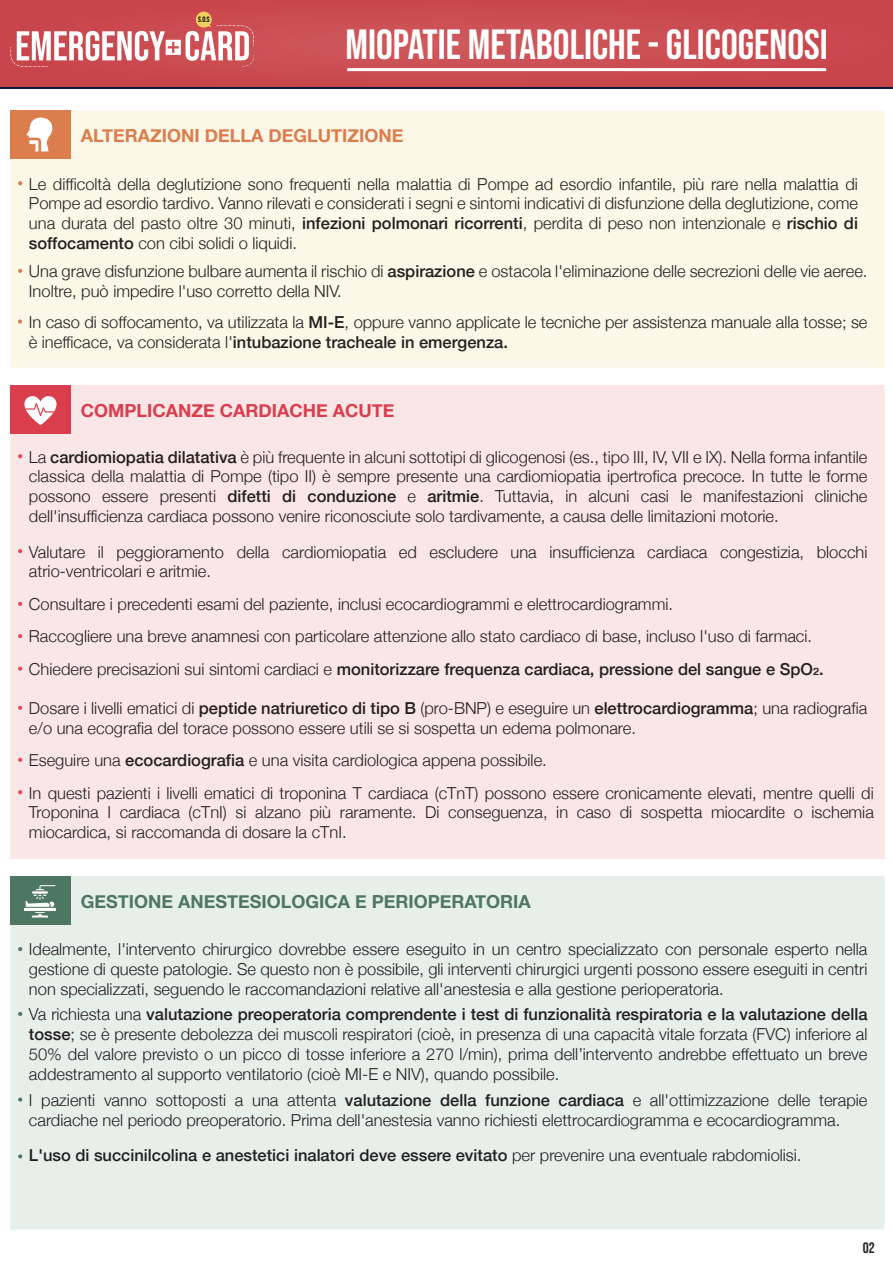
<style>
.page{position:relative;width:893px;height:1263px;background:#fff}
.page>*{position:absolute;margin:0;border:0;box-sizing:border-box;transform-origin:0 0}
.t1{font:42px "Bebas Neue";color:#fff}
.t2{font:700 18px "Helvetica Neue";color:#4e7761}
.t3{font:700 18px "Helvetica Neue";color:#db7d4c}
.t4{font:700 18px "Helvetica Neue";color:#da3e4d}
.t5{font:300 16.5px/19.8px "Helvetica Neue";color:#231f20}
.t6{font:500 16.5px "Helvetica Neue";color:#231f20}
.t7{font:15px "Bebas Neue";color:#231f20}
.t8{font:7.8px "Bebas Neue";color:#010101}
.s1{font-weight:500}
.s2{font-weight:300}
</style>
<div class="page">
<div style="left:0;top:0;width:893px;height:88px;background:#ca4a4f"></div>
<svg style="left:11px;top:12px;width:243px;height:55px"></svg>
<hr style="left:0;top:87px;width:893px;height:1px;background:#0b1b3d">
<hr style="left:347px;top:68px;width:479px;height:3px;background:#fff">
<div style="left:10px;top:110px;width:874px;height:258px;background:#fcf7e7"></div>
<svg style="left:18px;top:181px;width:4px;height:4px"></svg>
<svg style="left:18px;top:269px;width:4px;height:4px"></svg>
<svg style="left:18px;top:319px;width:4px;height:5px"></svg>
<div style="left:10px;top:110px;width:61px;height:49px;background:#db7d4c"></div>
<svg style="left:26px;top:117px;width:27px;height:34px"></svg>
<div style="left:10px;top:385px;width:874px;height:474px;background:#fae6e7"></div>
<svg style="left:18px;top:454px;width:4px;height:4px"></svg>
<svg style="left:18px;top:549px;width:4px;height:4px"></svg>
<svg style="left:18px;top:602px;width:4px;height:4px"></svg>
<svg style="left:18px;top:634px;width:4px;height:4px"></svg>
<svg style="left:18px;top:666px;width:4px;height:5px"></svg>
<svg style="left:18px;top:706px;width:4px;height:4px"></svg>
<svg style="left:18px;top:758px;width:4px;height:4px"></svg>
<svg style="left:18px;top:790px;width:4px;height:4px"></svg>
<div style="left:10px;top:385px;width:61px;height:48px;background:#da3e4d"></div>
<svg style="left:24px;top:396px;width:33px;height:29px"></svg>
<div style="left:10px;top:876px;width:874px;height:353px;background:#e7efeb"></div>
<svg style="left:18px;top:947px;width:4px;height:4px"></svg>
<svg style="left:18px;top:1012px;width:4px;height:4px"></svg>
<svg style="left:18px;top:1097px;width:4px;height:5px"></svg>
<svg style="left:18px;top:1154px;width:4px;height:4px"></svg>
<div style="left:10px;top:876px;width:61px;height:48px;background:#4e7761"></div>
<hr style="left:24px;top:908px;width:32px;height:3px;background:#fff">
<svg style="left:26px;top:885px;width:30px;height:32px"></svg>
<p class="t8" style="left:198px;top:15px;width:13px">S.0.S</p>
<h1 class="t1" style="left:345px;top:21px;width:484px">MIOPATIE METABOLICHE - GLICOGENOSI</h1>
<p class="t3" style="left:81px;top:121px;width:324px">ALTERAZIONI DELLA DEGLUTIZIONE</p>
<p class="t5" style="left:29px;top:173px;width:831px;text-align:justify">Le difficoltà della deglutizione sono frequenti nella malattia di Pompe ad esordio infantile, più rare nella malattia di Pompe ad esordio tardivo. Vanno rilevati e considerati i segni e sintomi indicativi di disfunzione della deglutizione, come una durata del pasto oltre 30 minuti, <span class="s1">infezioni polmonari ricorrenti</span>, perdita di peso non intenzionale e <span class="s1">rischio di soffocamento</span> con cibi solidi o liquidi.</p>
<p class="t5" style="left:29px;top:260px;width:840px">Una grave disfunzione bulbare aumenta il rischio di <span class="s1">aspirazione</span> e ostacola l'eliminazione delle secrezioni delle vie aeree.<br>Inoltre, può impedire l'uso corretto della NIV.</p>
<p class="t5" style="left:29px;top:311px;width:840px">In caso di soffocamento, va utilizzata la <span class="s1">MI-E</span>, oppure vanno applicate le tecniche per assistenza manuale alla tosse; se è inefficace, va considerata l'<span class="s1">intubazione tracheale in emergenza.</span></p>
<p class="t4" style="left:81px;top:396px;width:315px">COMPLICANZE CARDIACHE ACUTE</p>
<p class="t5" style="left:29px;top:446px;width:840px;text-align:justify">La <span class="s1">cardiomiopatia dilatativa</span> è più frequente in alcuni sottotipi di glicogenosi (es., tipo III, IV, VII e IX). Nella forma infantile classica della malattia di Pompe (tipo II) è sempre presente una cardiomiopatia ipertrofica precoce. In tutte le forme possono essere presenti <span class="s1">difetti di conduzione</span> e <span class="s1">aritmie</span>. Tuttavia, in alcuni casi le manifestazioni cliniche dell'insufficienza cardiaca possono venire riconosciute solo tardivamente, a causa delle limitazioni motorie.</p>
<p class="t5" style="left:29px;top:540px;width:840px">Valutare il peggioramento della cardiomiopatia ed escludere una insufficienza cardiaca congestizia, blocchi atrio-ventricolari e aritmie.</p>
<p class="t5" style="left:29px;top:587px;width:796px;line-height:32.4px">Consultare i precedenti esami del paziente, inclusi ecocardiogrammi e elettrocardiogrammi.<br>Raccogliere una breve anamnesi con particolare attenzione allo stato cardiaco di base, incluso l'uso di farmaci.<br>Chiedere precisazioni sui sintomi cardiaci e <span class="s1">monitorizzare frequenza cardiaca, pressione del sangue e SpO₂.</span></p>
<p class="t5" style="left:29px;top:697px;width:840px">Dosare i livelli ematici di <span class="s1">peptide natriuretico di tipo B</span> (pro-BNP) e eseguire un <span class="s1">elettrocardiogramma</span>; una radiografia e/o una ecografia del torace possono essere utili se si sospetta un edema polmonare.</p>
<p class="t5" style="left:29px;top:743px;width:846px;line-height:32.4px">Eseguire una <span class="s1">ecocardiografia</span> e una visita cardiologica appena possibile.<br>In questi pazienti i livelli ematici di troponina T cardiaca (cTnT) possono essere cronicamente elevati, mentre quelli di</p>
<p class="t5" style="left:29px;top:801px;width:846px">Troponina I cardiaca (cTnI) si alzano più raramente. Di conseguenza, in caso di sospetta miocardite o ischemia miocardica, si raccomanda di dosare la cTnI.</p>
<p class="t2" style="left:81px;top:887px;width:451px">GESTIONE ANESTESIOLOGICA E PERIOPERATORIA</p>
<p class="t5" style="left:29px;top:938px;width:840px;text-align:justify">Idealmente, l'intervento chirurgico dovrebbe essere eseguito in un centro specializzato con personale esperto nella gestione di queste patologie. Se questo non è possibile, gli interventi chirurgici urgenti possono essere eseguiti in centri non specializzati, seguendo le raccomandazioni relative all'anestesia e alla gestione perioperatoria.</p>
<p class="t5" style="left:29px;top:1003px;width:840px;text-align:justify">Va richiesta una <span class="s1">valutazione preoperatoria comprendente i test di funzionalità respiratoria e la valutazione della tosse</span>; se è presente debolezza dei muscoli respiratori (cioè, in presenza di una capacità vitale forzata (FVC) inferiore al 50% del valore previsto o un picco di tosse inferiore a 270 l/min), prima dell’intervento andrebbe effettuato un breve addestramento al supporto ventilatorio (cioè MI-E e NIV), quando possibile.</p>
<p class="t5" style="left:29px;top:1089px;width:840px">I pazienti vanno sottoposti a una attenta <span class="s1">valutazione della funzione cardiaca</span> e all'ottimizzazione delle terapie cardiache nel periodo preoperatorio. Prima dell'anestesia vanno richiesti elettrocardiogramma e ecocardiogramma.</p>
<p class="t6" style="left:29px;top:1142px;width:774px">L'uso di succinilcolina e anestetici inalatori deve essere evitato <span class="s2">per prevenire una eventuale rabdomiolisi.</span></p>
<p class="t7" style="left:863px;top:1239px;width:13px">02</p>
</div>
